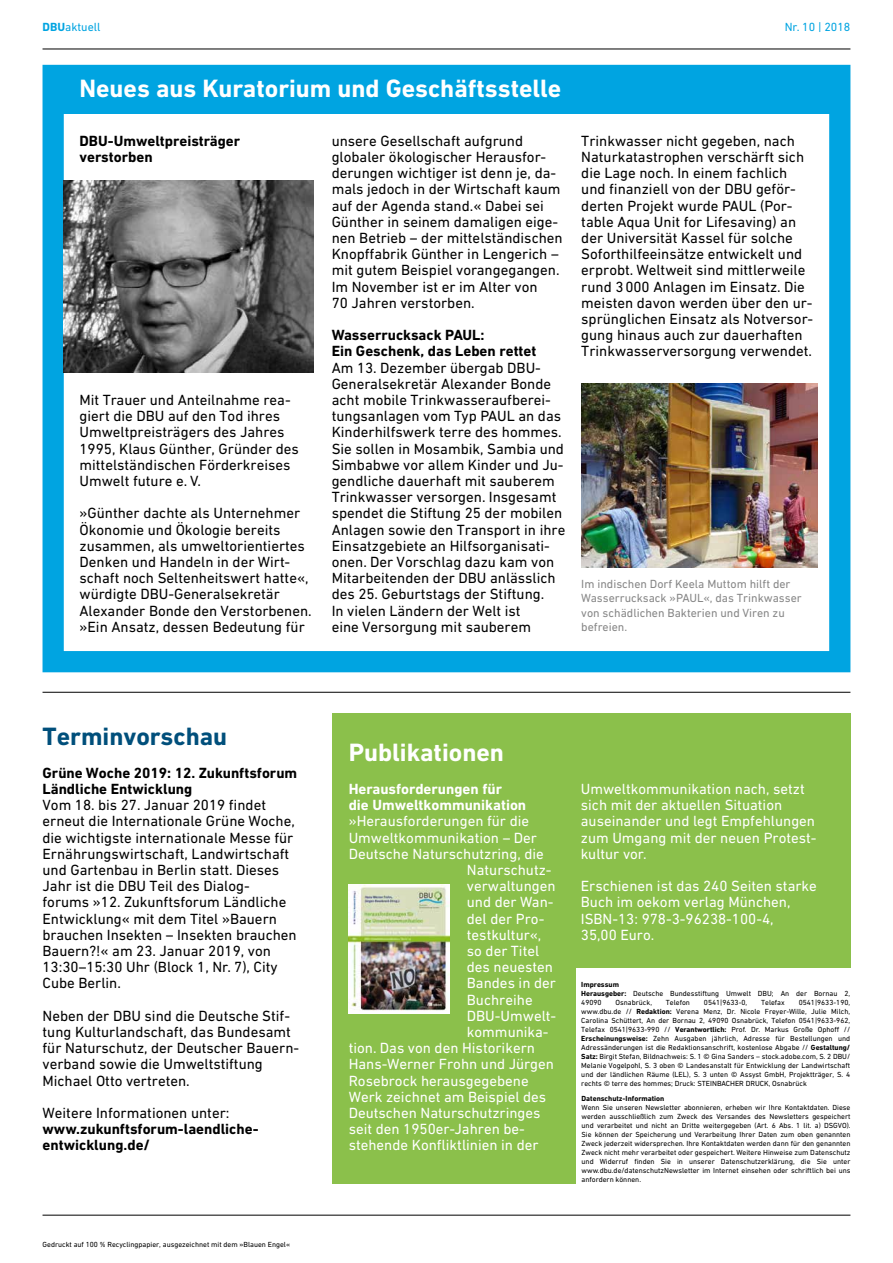
<style>
.page{position:relative;width:893px;height:1263px;background:#fff}
.page>*{position:absolute;margin:0;border:0;box-sizing:border-box;transform-origin:0 0}
.Überschrift_17pt_wei{font:700 25.5px "DIN Next W1 G";color:#fff}
.Überschrift_17pt_bla{font:700 25.5px "DIN Next W1 G";color:#004f7b}
.Text_10pt_schwarz{font:15px/16.2px "DIN Next W1 G";color:#000}
.Text_10pt_weiss{font:15px/16.2px "DIN Next W1 G";color:#fff}
.Überschrift_10pt_sch{font:700 15px/16.2px "DIN Next W1 G";color:#000}
.Text_10pt_schwarz-2{font:700 15px/16.2px "DIN Next W1 G";color:#000}
.Überschrift_10pt_wei{font:700 15px/16.2px "DIN Next W1 G";color:#fff}
.t1{font:12px/14.4px "DIN Next W1 G";color:#878787}
.t2{font:12px "DIN Next W1 G";color:#00a4e1}
.Impressum{font:7.5px/9px "DIN Next W1 G";color:#000;text-align:justify}
.Impressum-2{font:700 7.5px "DIN Next W1 G";color:#000}
.s1{font-weight:700}
</style>
<div class="page">
<hr style="left:43px;top:692px;width:807px;height:1px;background:#000">
<div style="left:51px;top:81px;width:786px;height:32px;background:#00a4e1"></div>
<div style="left:332px;top:713px;width:243px;height:470px;background:#8bc04b"></div>
<div style="left:572px;top:713px;width:278px;height:254px;background:#8bc04b"></div>
<img style="left:349px;top:884px;width:101px;height:130px">
<div style="left:43px;top:65px;width:807px;height:607px;border:21px solid #00a4e1"></div>
<img style="left:64px;top:180px;width:249px;height:193px">
<img style="left:581px;top:383px;width:236px;height:184px">
<hr style="left:43px;top:49px;width:807px;height:1px;background:#000">
<hr style="left:43px;top:1215px;width:807px;height:1px;background:#000">
<p class="t2" style="left:43px;top:20px;width:60px"><span class="s1">DBU</span>aktuell</p>
<p class="t2" style="left:785px;top:20px;width:67px">Nr. 10 | 2018</p>
<p class="Überschrift_17pt_wei" style="left:80px;top:74px;width:483px">Neues aus Kuratorium und Geschäftsstelle</p>
<h1 class="Überschrift_10pt_sch" style="left:80px;top:133px;width:162px">DBU-Umweltpreisträger verstorben</h1>
<p class="Text_10pt_schwarz" style="left:80px;top:392px;width:221px">Mit Trauer und Anteilnahme rea&shy;giert die DBU auf den Tod ihres<br>Umweltpreisträgers des Jahres<br>1995, Klaus Günther, Gründer des mittelständischen Förderkreises<br>Umwelt future e. V.</p>
<p class="Text_10pt_schwarz" style="left:80px;top:505px;width:234px">»Günther dachte als Unternehmer Ökonomie und Ökologie bereits zusammen, als umweltorientiertes Denken und Handeln in der Wirt&shy;schaft noch Seltenheitswert hatte«, würdigte DBU-Generalsekretär Alexander Bonde den Verstorbenen. »Ein Ansatz, dessen Bedeutung für</p>
<p class="Text_10pt_schwarz" style="left:332px;top:132px;width:233px">unsere Gesellschaft aufgrund globaler ökologischer Herausfor&shy;derungen wichtiger ist denn je, da&shy;mals jedoch in der Wirtschaft kaum auf der Agenda stand.« Dabei sei<br>Günther in seinem damaligen eige&shy;nen Betrieb – der mittelständischen<br>Knopffabrik Günther in Lengerich – mit gutem Beispiel vorangegangen.<br>Im November ist er im Alter von<br>70 Jahren verstorben.</p>
<h1 class="Überschrift_10pt_sch" style="left:332px;top:327px;width:206px">Wasserrucksack PAUL:<br>Ein Geschenk, das Leben rettet</h1>
<p class="Text_10pt_schwarz" style="left:332px;top:359px;width:235px">Am 13. Dezember übergab DBU-Generalsekretär Alexander Bonde acht mobile Trinkwasseraufberei&shy;tungsanlagen vom Typ PAUL an das Kinderhilfswerk terre des hommes.<br>Sie sollen in Mosambik, Sambia und Simbabwe vor allem Kinder und Ju&shy;gendliche dauerhaft mit sauberem Trinkwasser versorgen. Insgesamt spendet die Stiftung 25 der mobilen Anlagen sowie den Transport in ihre Einsatzgebiete an Hilfsorganisati&shy;onen. Der Vorschlag dazu kam von Mitarbeitenden der DBU anlässlich des 25. Geburtstags der Stiftung.<br>In vielen Ländern der Welt ist<br>eine Versorgung mit sauberem</p>
<p class="Text_10pt_schwarz" style="left:581px;top:132px;width:234px">Trinkwasser nicht gegeben, nach Naturkatastrophen verschärft sich die Lage noch. In einem fachlich und finanziell von der DBU geför&shy;derten Projekt wurde PAUL (Por&shy;table Aqua Unit for Lifesaving) an der Universität Kassel für solche Soforthilfeeinsätze entwickelt und erprobt. Weltweit sind mittlerweile rund 3000 Anlagen im Einsatz. Die meisten davon werden über den ur&shy;sprünglichen Einsatz als Notversor&shy;gung hinaus auch zur dauerhaften Trinkwasserversorgung verwendet.</p>
<p class="t1" style="left:581px;top:576px;width:222px">Im indischen Dorf Keela Muttom hilft der<br>Wasserrucksack »PAUL«, das Trinkwasser von schädlichen Bakterien und Viren zu befreien.</p>
<p class="Überschrift_17pt_bla" style="left:43px;top:722px;width:186px">Terminvorschau</p>
<h1 class="Überschrift_10pt_sch" style="left:43px;top:764px;width:256px">Grüne Woche 2019: 12. Zukunftsforum<br>Ländliche Entwicklung</h1>
<p class="Text_10pt_schwarz" style="left:43px;top:797px;width:256px">Vom 18. bis 27. Januar 2019 findet erneut die Internationale Grüne Woche, die wichtigste internationale Messe für Ernährungswirtschaft, Landwirtschaft und Gartenbau in Berlin statt. Dieses Jahr ist die DBU Teil des Dialog&shy;forums »12. Zukunftsforum Ländliche Entwicklung« mit dem Titel »Bauern brauchen Insekten – Insekten brauchen Bauern?!« am 23. Januar 2019, von 13:30–15:30 Uhr (Block 1, Nr. 7), City Cube Berlin.</p>
<p class="Text_10pt_schwarz" style="left:43px;top:1007px;width:257px">Neben der DBU sind die Deutsche Stif&shy;tung Kulturlandschaft, das Bundesamt für Naturschutz, der Deutscher Bauern&shy;verband sowie die Umweltstiftung Michael Otto vertreten.</p>
<p class="Text_10pt_schwarz" style="left:43px;top:1104px;width:189px">Weitere Informationen unter:</p>
<p class="Text_10pt_schwarz-2" style="left:43px;top:1121px;width:218px">www.zukunftsforum-laendliche&shy;entwicklung.de/</p>
<p class="Impressum" style="left:43px;top:1240px;width:249px">Gedruckt auf 100 % Recyclingpapier, ausgezeichnet mit dem »Blauen Engel«</p>
<p class="Überschrift_17pt_wei" style="left:349px;top:738px;width:157px">Publikationen</p>
<h1 class="Überschrift_10pt_wei" style="left:349px;top:781px;width:179px">Herausforderungen für<br>die Umweltkommunikation</h1>
<p class="Text_10pt_weiss" style="left:349px;top:813px;width:182px">»Herausforderungen für die</p>
<p class="Text_10pt_weiss" style="left:349px;top:829px;width:190px">Umweltkommunikation – Der</p>
<p class="Text_10pt_weiss" style="left:349px;top:845px;width:197px">Deutsche Naturschutzring, die</p>
<p class="Text_10pt_weiss" style="left:467px;top:861px;width:86px">Naturschutz-</p>
<p class="Text_10pt_weiss" style="left:467px;top:878px;width:90px">verwaltungen</p>
<p class="Text_10pt_weiss" style="left:467px;top:894px;width:88px">und der Wan-</p>
<p class="Text_10pt_weiss" style="left:467px;top:910px;width:79px">del der Pro-</p>
<p class="Text_10pt_weiss" style="left:467px;top:926px;width:76px">testkultur«,</p>
<p class="Text_10pt_weiss" style="left:467px;top:942px;width:74px">so der Titel</p>
<p class="Text_10pt_weiss" style="left:467px;top:959px;width:88px">des neuesten</p>
<p class="Text_10pt_weiss" style="left:467px;top:975px;width:91px">Bandes in der</p>
<p class="Text_10pt_weiss" style="left:467px;top:991px;width:67px">Buchreihe</p>
<p class="Text_10pt_weiss" style="left:467px;top:1007px;width:91px">DBU-Umwelt-</p>
<p class="Text_10pt_weiss" style="left:467px;top:1023px;width:83px">kommunika-</p>
<p class="Text_10pt_weiss" style="left:349px;top:1040px;width:188px">tion. Das von den Historikern</p>
<p class="Text_10pt_weiss" style="left:349px;top:1056px;width:207px">Hans-Werner Frohn und Jürgen</p>
<p class="Text_10pt_weiss" style="left:349px;top:1072px;width:181px">Rosebrock herausgegebene</p>
<p class="Text_10pt_weiss" style="left:349px;top:1088px;width:199px">Werk zeichnet am Beispiel des</p>
<p class="Text_10pt_weiss" style="left:349px;top:1104px;width:193px">Deutschen Naturschutzringes</p>
<p class="Text_10pt_weiss" style="left:349px;top:1121px;width:178px">seit den 1950er-Jahren be-</p>
<p class="Text_10pt_weiss" style="left:349px;top:1137px;width:191px">stehende Konfliktlinien in der</p>
<p class="Text_10pt_weiss" style="left:581px;top:780px;width:237px">Umweltkommunikation nach, setzt sich mit der aktuellen Situation auseinander und legt Empfehlungen zum Umgang mit der neuen Protest&shy;kultur vor.</p>
<p class="Text_10pt_weiss" style="left:581px;top:878px;width:238px">Erschienen ist das 240 Seiten starke<br>Buch im oekom verlag München,<br>ISBN-13: 978-3-96238-100-4,<br>35,00 Euro.</p>
<p class="Impressum-2" style="left:581px;top:979px;width:39px">Impressum</p>
<p class="Impressum" style="left:581px;top:988px;width:270px"><span class="s1">Herausgeber:</span> Deutsche Bundesstiftung Umwelt DBU; An der Bornau 2,<br>49090</p>
<p class="Impressum" style="left:581px;top:997px;width:270px;text-indent:217px">0541|9633-190, www.dbu.de // <span class="s1">Redaktion:</span> Verena Menz, Dr. Nicole Freyer-Wille, Julie Milch, Carolina Schüttert, An der Bornau 2, 49090 Osnabrück, Telefon 0541|9633-962, Telefax 0541|9633-990 // <span class="s1">Verantwortlich:</span> Prof. Dr. Markus Große Ophoff // <span class="s1">Erscheinungsweise:</span> Zehn Ausgaben jährlich, Adresse für Bestellungen und Adressänderungen ist die Redaktionsanschrift, kostenlose Abgabe // <span class="s1">Gestaltung/ Satz:</span> Birgit Stefan, Bildnachweis: S. 1 © Gina Sanders – stock.adobe.com, S. 2 DBU/ Melanie Vogelpohl, S. 3 oben © Landesanstalt für Entwicklung der Landwirtschaft und der ländlichen Räume (LEL), S. 3 unten © Assyst GmbH, Projektträger, S. 4 rechts © terre des hommes; Druck: STEINBACHER DRUCK, Osnabrück</p>
<p class="Impressum-2" style="left:582px;top:1094px;width:84px">Datenschutz-Information</p>
<p class="Impressum" style="left:582px;top:1103px;width:271px">Wenn Sie unseren Newsletter abonnieren, erheben wir Ihre Kontaktdaten. Diese werden ausschließlich zum Zweck des Versandes des Newsletters gespeichert und verarbeitet und nicht an Dritte weitergegeben (Art. 6 Abs. 1 lit. a) DSGVO).<br>Sie können der Speicherung und Verarbeitung Ihrer Daten zum oben genannten Zweck jederzeit widersprechen. Ihre Kontaktdaten werden dann für den genannten Zweck nicht mehr verarbeitet oder gespeichert. Weitere Hinweise zum Datenschutz und Widerruf finden Sie in unserer Datenschutzerklärung, die Sie unter www.dbu.de/datenschutzNewsletter im Internet einsehen oder schriftlich bei uns anfordern können.</p>
<p class="Impressum" style="left:615px;top:997px;width:38px">Osnabrück,</p>
<p class="Impressum" style="left:666px;top:997px;width:26px">Telefon</p>
<p class="Impressum" style="left:704px;top:997px;width:45px">0541|9633-0,</p>
<p class="Impressum" style="left:761px;top:997px;width:25px">Telefax</p>
</div>
